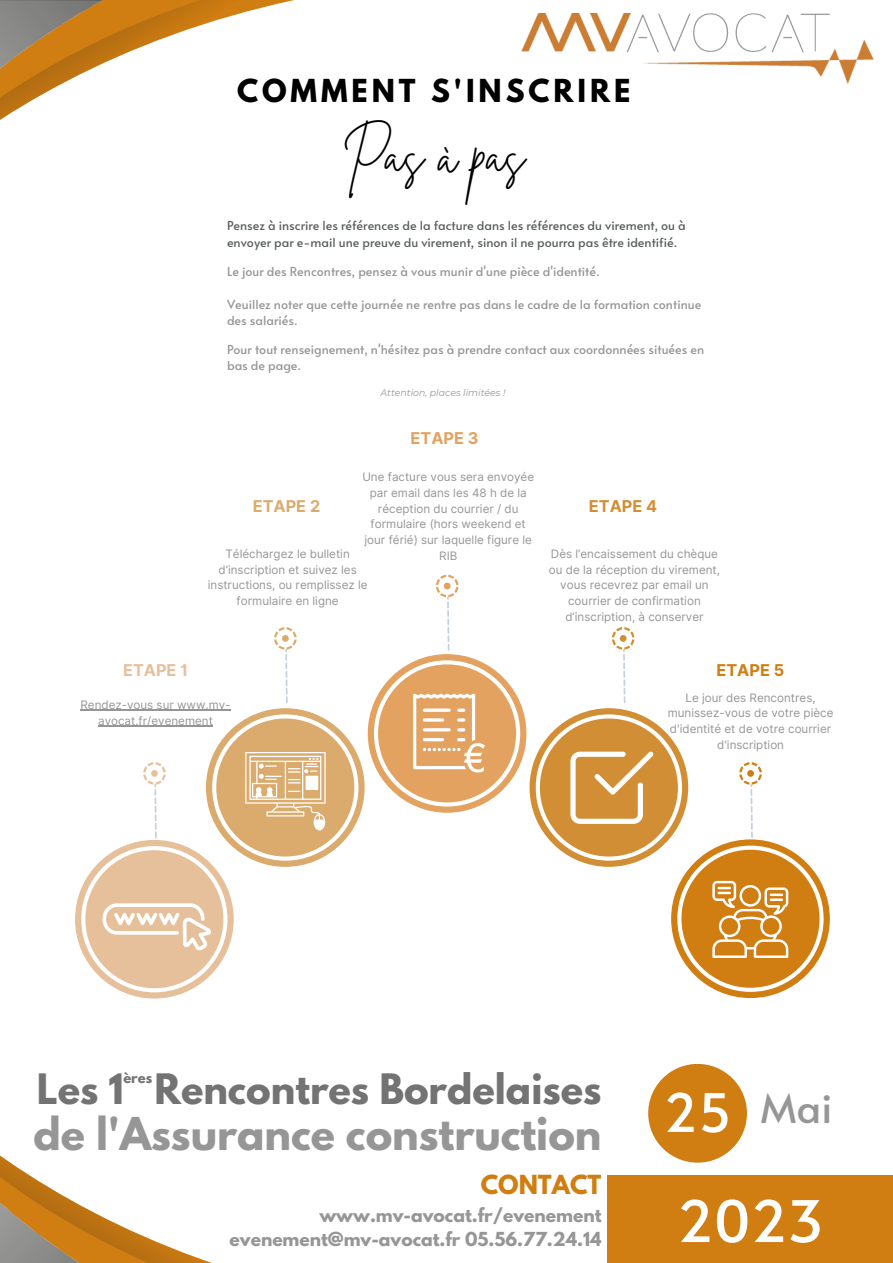
<style>
.page{position:relative;width:893px;height:1263px;background:#fff}
.page>*{position:absolute;margin:0;border:0;box-sizing:border-box;transform-origin:0 0}
.t1{font:57px "Alata";color:#fff}
.t2{font:49.12px "Brittany Signature";color:#000}
.t3{font:40.5px "Alata";color:#969696}
.t4{font:700 40.12px "League Spartan";color:#969696}
.t5{font:700 37.12px "League Spartan";color:#737373}
.t6{font:700 28.05px "League Spartan";letter-spacing:.14em;color:#000}
.t7{font:700 23.33px "League Spartan";color:#d07d11}
.t8{font:700 17.1px/23.6px "League Spartan";color:#969696;text-align:right}
.t9{font:700 16.27px "Inter";color:#e6c09a}
.t10{font:700 16.27px "Inter";color:#dbab6e}
.t11{font:700 16.27px "Inter";color:#e3a260}
.t12{font:700 16.27px "Inter";color:#d28e34}
.t13{font:700 16.27px "Inter";color:#d07d11}
.t14{font:700 13.12px "League Spartan";color:#737373}
.t15{font:12.38px/16.9px "Alata";color:#969696}
.t16{font:12.38px/16.9px "Alata";color:#5b5f60}
.t17{font:11.62px/15.7px "Inter";color:#969696;text-align:center}
.t18{font:italic 9.38px "Montserrat";color:#969696}
.s1{font-size:52.8px;color:#fff}
</style>
<div class="page">
<div style="left:607px;top:1174px;width:286px;height:89px;background:#d07d11"></div>
<svg style="left:0;top:0;width:294px;height:120px"></svg>
<svg style="left:0;top:998px;width:212px;height:265px"></svg>
<img style="left:521px;top:13px;width:353px;height:71px">
<div style="left:648px;top:1064px;width:99px;height:98px;background:#d07d11;border-radius:50%"></div>
<svg style="left:75px;top:575px;width:755px;height:423px"></svg>
<hr style="left:769px;top:898px;width:14px;height:3px;background:#fff">
<hr style="left:80px;top:710px;width:151px;height:1px;background:#969696">
<hr style="left:98px;top:726px;width:115px;height:1px;background:#969696">
<h3 class="t6" style="left:237px;top:77px;width:395px">COMMENT S'INSCRIRE</h3>
<h2 class="t2" style="left:342px;top:123px;width:184px">Pas à pas</h2>
<p class="t16" style="left:227px;top:217px;width:460px">Pensez à inscrire les références de la facture dans les références du virement, ou à envoyer par e-mail une preuve du virement, sinon il ne pourra pas être identifié.</p>
<p class="t15" style="left:227px;top:263px;width:374px">Le jour des Rencontres, pensez à vous munir d'une pièce d'identité.</p>
<p class="t15" style="left:227px;top:295px;width:476px">Veuillez noter que cette journée ne rentre pas dans le cadre de la formation continue des salariés.</p>
<p class="t15" style="left:227px;top:340px;width:478px">Pour tout renseignement, n'hésitez pas à prendre contact aux coordonnées situées en bas de page.</p>
<p class="t18" style="left:380px;top:387px;width:126px">Attention, places limitées !</p>
<h3 class="t11" style="left:411px;top:428px;width:70px">ETAPE 3</h3>
<p class="t17" style="left:362px;top:469px;width:173px">Une facture vous sera envoyée par email dans les 48 h de la réception du courrier / du formulaire (hors weekend et jour férié) sur laquelle figure le<br>RIB</p>
<h3 class="t10" style="left:253px;top:496px;width:69px">ETAPE 2</h3>
<p class="t17" style="left:208px;top:546px;width:161px">Téléchargez le bulletin d’inscription et suivez les instructions, ou remplissez le formulaire en ligne</p>
<h3 class="t12" style="left:589px;top:496px;width:70px">ETAPE 4</h3>
<p class="t17" style="left:549px;top:546px;width:173px">Dès l’encaissement du chèque ou de la réception du virement, vous recevrez par email un courrier de confirmation d’inscription, à conserver</p>
<h3 class="t9" style="left:123px;top:660px;width:66px">ETAPE 1</h3>
<p class="t17" style="left:80px;top:697px;width:152px">Rendez-vous sur www.mv&shy;avocat.fr/evenement</p>
<h3 class="t13" style="left:716px;top:660px;width:69px">ETAPE 5</h3>
<p class="t17" style="left:667px;top:689px;width:167px">Le jour des Rencontres, munissez-vous de votre pièce d'identité et de votre courrier d'inscription</p>
<h3 class="t5" style="left:37px;top:1070px;width:566px">Les 1 Rencontres Bordelaises</h3>
<h3 class="t4" style="left:33px;top:1114px;width:569px">de l'Assurance construction</h3>
<p class="t14" style="left:123px;top:1071px;width:30px">ères</p>
<h3 class="t7" style="left:481px;top:1173px;width:122px">CONTACT</h3>
<h3 class="t8" style="left:230px;top:1206px;width:373px">www.mv-avocat.fr/evenement evenement@mv-avocat.fr 05.56.77.24.14</h3>
<h3 class="t3" style="left:663px;top:1078px;width:170px"><span class="s1">25</span> Mai</h3>
<h1 class="t1" style="left:677px;top:1179px;width:148px">2023</h1>
</div>
